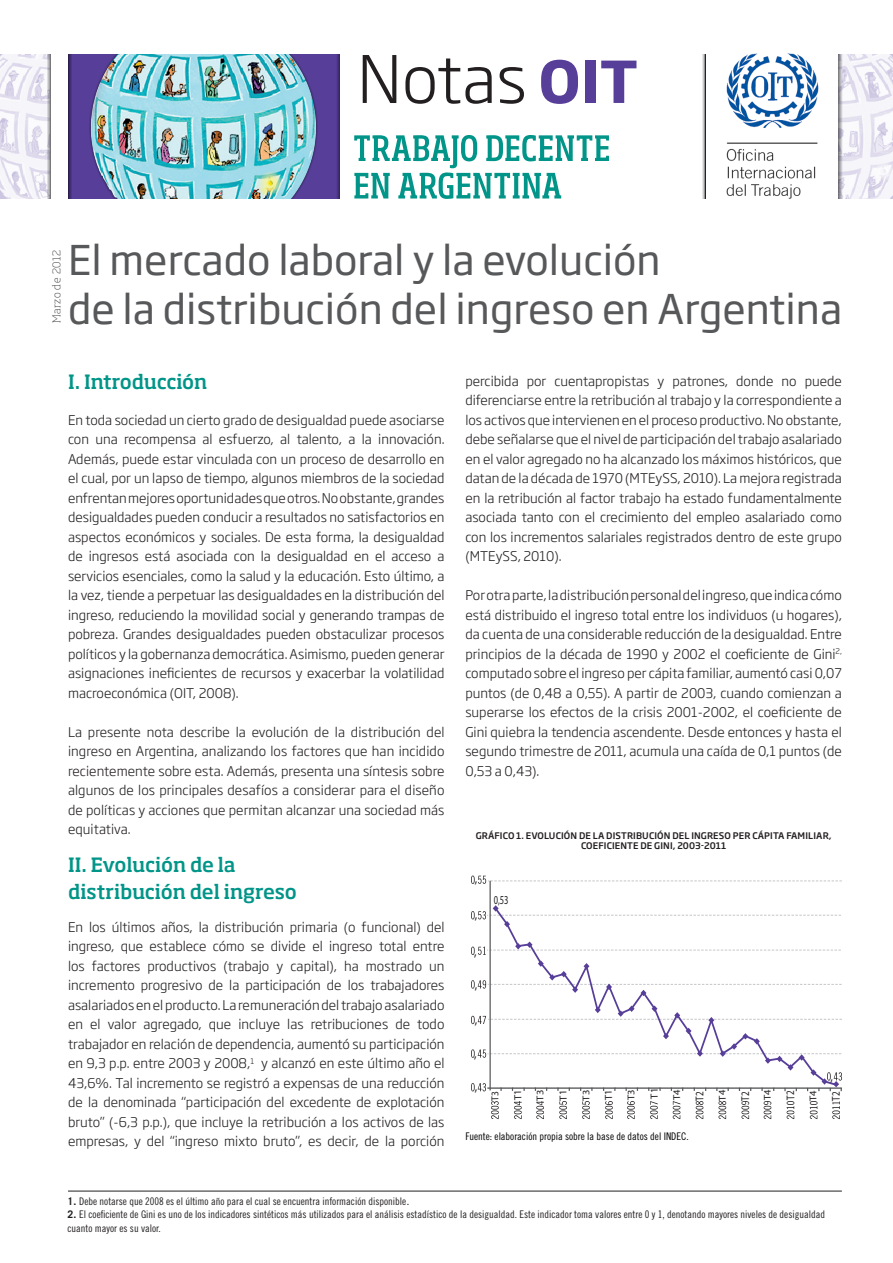
<style>
.page{position:relative;width:893px;height:1263px;background:#fff}
.page>*{position:absolute;margin:0;border:0;box-sizing:border-box;transform-origin:0 0}
.t1{font:300 64.5px "Soho Gothic Pro";color:#231f20}
.Titulo_General{font:40.5px "Soho Gothic Pro";color:#57585a}
.Heading_1{font:500 19.5px "Soho Std";letter-spacing:-.01em;color:#009588}
.t2{font:300 13.2px/19.5px "Soho Gothic Pro";color:#231f20;text-align:justify}
.t3{font:13.05px "Myriad Pro";color:#231f20;scale:.93 1}
.t4{font:12.15px "Myriad Pro";color:#231f20;scale:.7 1}
.t5{font:10.5px/13.5px "Trade Gothic LT Std Cn 18";color:#231f20}
.Referencias_Tit{font:10.5px "Trade Gothic LT Std Cn 18";color:#000}
.t6{font:200 10.5px "Soho Std";letter-spacing:.05em;color:#231f20}
.t7{font:500 9px "Soho Gothic Pro";letter-spacing:.015em;color:#231f20}
.s1{font-weight:700;font-size:57px;color:#573e99}
.s2{font-family:"Trade Gothic LT Std";font-weight:700}
.s3{font-family:"Trade Gothic LT Std"}
</style>
<div class="page">
<hr style="left:705px;top:54px;width:1px;height:145px;background:#231f20">
<div style="left:68px;top:54px;width:272px;height:145px;background:#573e99"></div>
<img style="left:89px;top:54px;width:229px;height:145px">
<img style="left:0;top:54px;width:43px;height:145px">
<img style="left:845px;top:54px;width:48px;height:145px">
<svg style="left:838px;top:54px;width:7px;height:145px"></svg>
<svg style="left:68px;top:54px;width:4px;height:145px"></svg>
<svg style="left:702px;top:54px;width:3px;height:145px"></svg>
<svg style="left:43px;top:54px;width:7px;height:145px"></svg>
<svg style="left:337px;top:54px;width:3px;height:145px"></svg>
<hr style="left:68px;top:1191px;width:774px;height:1px;background:#231f20">
<svg style="left:354px;top:135px;width:255px;height:64px"></svg>
<img style="left:726px;top:53px;width:93px;height:146px">
<svg style="left:471px;top:875px;width:371px;height:9px"></svg>
<hr style="left:489px;top:881px;width:2px;height:209px;background:#57585a">
<svg style="left:471px;top:905px;width:370px;height:22px"></svg>
<svg style="left:471px;top:941px;width:371px;height:55px"></svg>
<svg style="left:471px;top:1005px;width:371px;height:114px"></svg>
<p class="t1" style="left:357px;top:29px;width:282px">Notas <span class="s1">OIT</span></p>
<p class="t6" style="left:50px;top:323px;width:75px;rotate:-90deg">Marzo de 2012</p>
<p class="Titulo_General" style="left:68px;top:228px;width:594px">El mercado laboral y la evolución</p>
<p class="Titulo_General" style="left:68px;top:278px;width:775px">de la distribución del ingreso en Argentina</p>
<p class="Heading_1" style="left:68px;top:369px;width:141px">I. Introducción</p>
<p class="t2" style="left:68px;top:409px;width:378px">En toda sociedad un cierto grado de desigualdad puede asociarse con una recompensa al esfuerzo, al talento, a la innovación.<br>Además, puede estar vinculada con un proceso de desarrollo en el cual, por un lapso de tiempo, algunos miembros de la sociedad enfrentan mejores oportunidades que otros. No obstante, grandes desigualdades pueden conducir a resultados no satisfactorios en aspectos económicos y sociales. De esta forma, la desigualdad de ingresos está asociada con la desigualdad en el acceso a servicios esenciales, como la salud y la educación. Esto último, a la vez, tiende a perpetuar las desigualdades en la distribución del ingreso, reduciendo la movilidad social y generando trampas de pobreza. Grandes desigualdades pueden obstaculizar procesos políticos y la gobernanza democrática. Asimismo, pueden generar asignaciones ineficientes de recursos y exacerbar la volatilidad macroeconómica (OIT, 2008).</p>
<p class="t2" style="left:68px;top:721px;width:378px">La presente nota describe la evolución de la distribución del ingreso en Argentina, analizando los factores que han incidido recientemente sobre esta. Además, presenta una síntesis sobre algunos de los principales desafíos a considerar para el diseño de políticas y acciones que permitan alcanzar una sociedad más equitativa.</p>
<p class="Heading_1" style="left:68px;top:852px;width:169px">II. Evolución de la</p>
<p class="Heading_1" style="left:68px;top:879px;width:230px">distribución del ingreso</p>
<p class="t2" style="left:68px;top:916px;width:378px">En los últimos años, la distribución primaria (o funcional) del ingreso, que establece cómo se divide el ingreso total entre los factores productivos (trabajo y capital), ha mostrado un incremento progresivo de la participación de los trabajadores asalariados en el producto. La remuneración del trabajo asalariado en el valor agregado, que incluye las retribuciones de todo trabajador en relación de dependencia, aumentó su participación en 9,3 p.p. entre 2003 y 2008,<sup>1</sup> y alcanzó en este último año el 43,6%. Tal incremento se registró a expensas de una reducción de la denominada “participación del excedente de explotación bruto” (-6,3 p.p.), que incluye la retribución a los activos de las empresas, y del “ingreso mixto bruto”, es decir, de la porción</p>
<p class="t2" style="left:465px;top:370px;width:378px">percibida por cuentapropistas y patrones, donde no puede diferenciarse entre la retribución al trabajo y la correspondiente a los activos que intervienen en el proceso productivo. No obstante, debe señalarse que el nivel de participación del trabajo asalariado en el valor agregado no ha alcanzado los máximos históricos, que datan de la década de 1970 (MTEySS, 2010). La mejora registrada en la retribución al factor trabajo ha estado fundamentalmente asociada tanto con el crecimiento del empleo asalariado como con los incrementos salariales registrados dentro de este grupo (MTEySS, 2010).</p>
<p class="t2" style="left:465px;top:585px;width:378px">Por otra parte, la distribución personal del ingreso, que indica cómo está distribuido el ingreso total entre los individuos (u hogares), da cuenta de una considerable reducción de la desigualdad. Entre principios de la década de 1990 y 2002 el coeficiente de Gini<sup>2, </sup>computado sobre el ingreso per cápita familiar, aumentó casi 0,07 puntos (de 0,48 a 0,55). A partir de 2003, cuando comienzan a superarse los efectos de la crisis 2001-2002, el coeficiente de Gini quiebra la tendencia ascendente. Desde entonces y hasta el segundo trimestre de 2011, acumula una caída de 0,1 puntos (de 0,53 a 0,43).</p>
<p class="t7" style="left:476px;top:828px;width:357px">GRÁFICO 1. EVOLUCIÓN DE LA DISTRIBUCIÓN DEL INGRESO PER CÁPITA FAMILIAR,</p>
<p class="t7" style="left:581px;top:839px;width:147px">COEFICIENTE DE GINI, 2003-2011</p>
<p class="t3" style="left:475px;top:871px;width:4px">,</p>
<p class="t3" style="left:475px;top:907px;width:4px">,</p>
<p class="t3" style="left:474px;top:944px;width:4px">,</p>
<p class="t3" style="left:475px;top:976px;width:4px">,</p>
<p class="t3" style="left:475px;top:1012px;width:4px">,</p>
<p class="t3" style="left:474px;top:1045px;width:4px">,</p>
<p class="t3" style="left:475px;top:1079px;width:4px">,</p>
<p class="t4" style="left:494px;top:892px;width:23px">0,53</p>
<p class="Referencias_Tit" style="left:465px;top:1130px;width:225px">Fuente: elaboración propia sobre la base de datos del INDEC.</p>
<p class="t3" style="left:830px;top:1068px;width:4px">,</p>
<p class="t5" style="left:68px;top:1194px;width:343px"><span class="s2">1.</span> Debe notarse que 2008 es el último año para el cual se encuentra información disponible<span class="s3">.</span></p>
<p class="t5" style="left:68px;top:1208px;width:759px"><span class="s2">2.</span> El coeficiente de Gini es uno de los indicadores sintéticos más utilizados para el análisis estadístico de la desigualdad. Este indicador toma valores entre 0 y 1, denotando mayores niveles de desigualdad cuanto mayor es su valor.</p>
</div>
